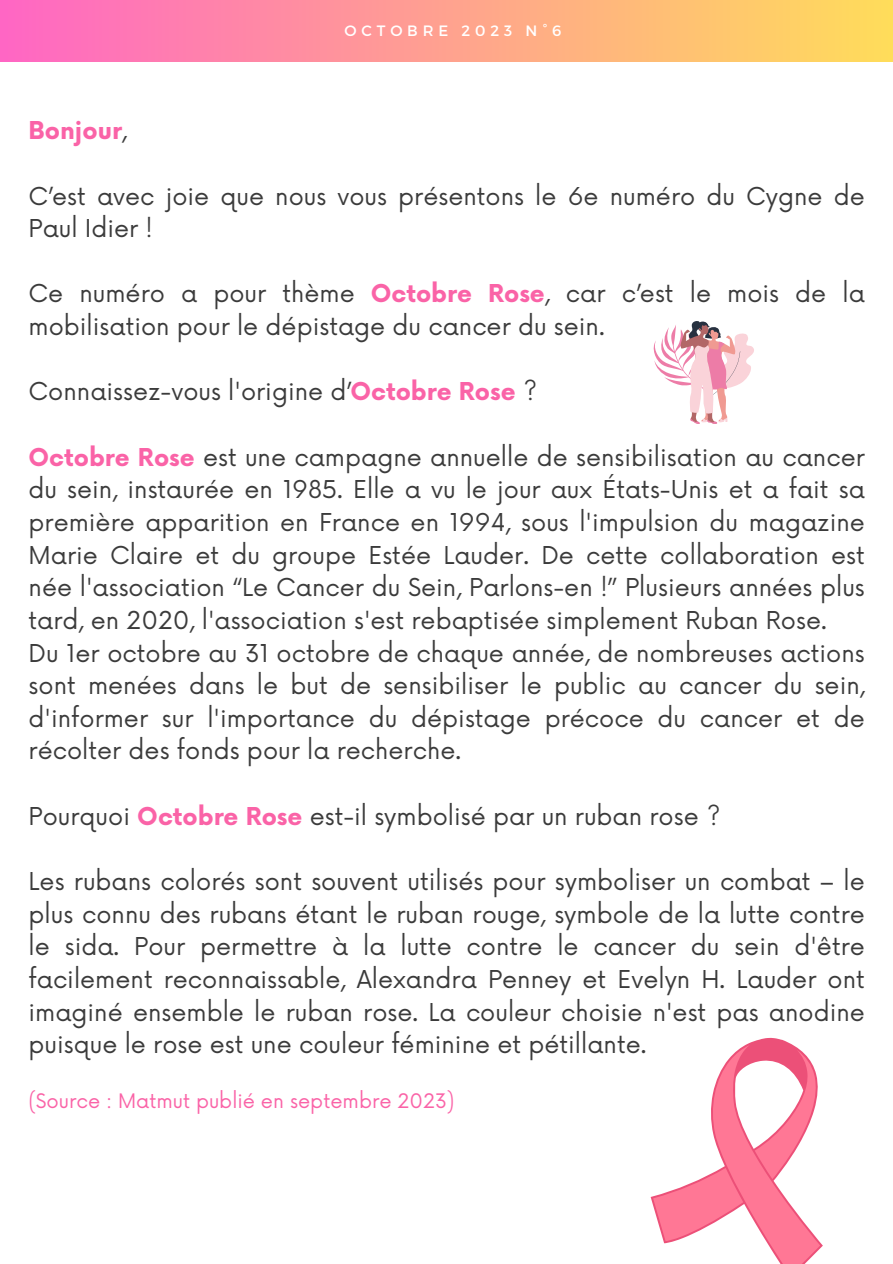
<style>
.page{position:relative;width:893px;height:1264px;background:#fff}
.page>*{position:absolute;margin:0;border:0;box-sizing:border-box;transform-origin:0 0}
.t1{font:24px/32.7px "Now";color:#3b3b3b}
.t2{font:700 24px "Now";color:#fa63a7}
.t3{font:19.5px "Now";color:#fa63a7}
.t4{font:15px "Montserrat";letter-spacing:.32em;color:#fff}
.s1{font-weight:400;color:#3b3b3b}
.s2{font-weight:700;color:#fa63a7}
</style>
<div class="page">
<div style="left:0;top:0;width:892px;height:62px;background:linear-gradient(to right,#ff66c4,#ffdd5a)"></div>
<svg style="left:650px;top:1037px;width:172px;height:226px"></svg>
<svg style="left:653px;top:321px;width:101px;height:103px"></svg>
<p class="t4" style="left:344px;top:21px;width:218px">OCTOBRE 2023 N°6</p>
<p class="t2" style="left:29px;top:118px;width:100px">Bonjour<span class="s1">,</span></p>
<p class="t1" style="left:29px;top:181px;width:837px">C’est avec joie que nous vous présentons le 6e numéro du Cygne de<br>Paul Idier !</p>
<p class="t1" style="left:29px;top:279px;width:837px">Ce numéro a pour thème <span class="s2">Octobre Rose</span>, car c’est le mois de la mobilisation pour le dépistage du cancer du sein.</p>
<p class="t1" style="left:29px;top:376px;width:510px">Connaissez-vous l'origine d’<span class="s2">Octobre Rose</span> ?</p>
<p class="t1" style="left:29px;top:442px;width:837px"><span class="s2">Octobre Rose</span> est une campagne annuelle de sensibilisation au cancer du sein, instaurée en 1985. Elle a vu le jour aux États-Unis et a fait sa première apparition en France en 1994, sous l'impulsion du magazine Marie Claire et du groupe Estée Lauder. De cette collaboration est née l'association “Le Cancer du Sein, Parlons-en !” Plusieurs années plus tard, en 2020, l'association s'est rebaptisée simplement Ruban Rose.<br>Du 1er octobre au 31 octobre de chaque année, de nombreuses actions sont menées dans le but de sensibiliser le public au cancer du sein, d'informer sur l'importance du dépistage précoce du cancer et de récolter des fonds pour la recherche.</p>
<p class="t1" style="left:29px;top:801px;width:693px">Pourquoi <span class="s2">Octobre Rose</span> est-il symbolisé par un ruban rose ?</p>
<p class="t1" style="left:29px;top:866px;width:837px;text-align:justify">Les rubans colorés sont souvent utilisés pour symboliser un combat – le plus connu des rubans étant le ruban rouge, symbole de la lutte contre le sida. Pour permettre à la lutte contre le cancer du sein d'être facilement reconnaissable, Alexandra Penney et Evelyn H. Lauder ont imaginé ensemble le ruban rose. La couleur choisie n'est pas anodine puisque le rose est une couleur féminine et pétillante.</p>
<p class="t3" style="left:29px;top:1090px;width:427px">(Source : Matmut publié en septembre 2023)</p>
</div>
